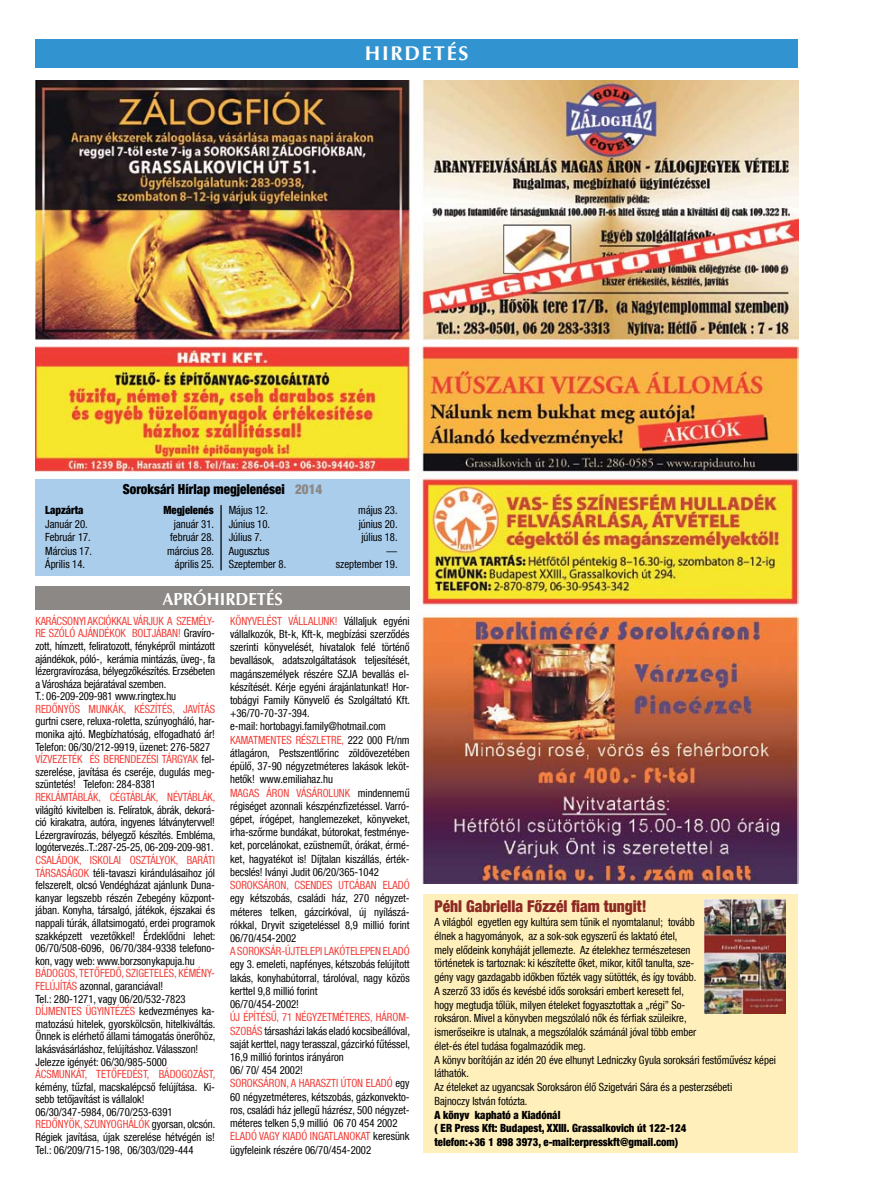
<style>
.page{position:relative;width:885px;height:1191px;background:#fff}
.page>*{position:absolute;margin:0;border:0;box-sizing:border-box;transform-origin:0 0}
.t1{font:700 20px "Optima";letter-spacing:.09em;color:#fff}
.t2{font:700 17.5px "Optima CE";color:#fff;scale:.95 1}
.t3{font:900 condensed 16.25px "Helvetica Neue LT Com";color:#8e2924;scale:.95 1}
.t4{font:900 condensed 13.75px "Helvetica Neue LT Com";color:#000;scale:.95 1}
.t5{font:condensed 11.25px/13.2px "Helvetica Neue LT Com";color:#000;scale:.95 1}
.t6{font:condensed 11.25px "Helvetica Neue LT Com";color:#f13d37;scale:.95 1}
.t7{font:900 condensed 11.25px/13.8px "Helvetica Neue LT Com";color:#000;scale:.95 1}
.s1{color:#8c8886}
.s2{color:#f13d37}
</style>
<div class="page">
<img style="left:35px;top:80px;width:762px;height:803px">
<div style="left:35px;top:39px;width:762px;height:28px;background:#3194d0"></div>
<div style="left:35px;top:586px;width:374px;height:24px;background:#8c8886"></div>
<div style="left:423px;top:894px;width:374px;height:259px;background:#fff0bb"></div>
<img style="left:704px;top:900px;width:81px;height:114px">
<div style="left:35px;top:479px;width:374px;height:96px;background:#abcdec"></div>
<hr style="left:220px;top:505px;width:1px;height:65px;background:#000">
<h1 class="t1" style="left:364px;top:42px;width:105px">HIRDETÉS</h1>
<p class="t4" style="left:123px;top:481px;width:211px">Soroksári Hírlap megjelenései <span class="s1">2014</span></p>
<p class="t7" style="left:45px;top:503px;width:42px">Lapzárta</p>
<p class="t7" style="left:163px;top:503px;width:54px">Megjelenés</p>
<p class="t5" style="left:45px;top:517px;width:46px">Január 20.</p>
<p class="t5" style="left:174px;top:517px;width:44px">január 31.</p>
<p class="t5" style="left:45px;top:530px;width:49px">Február 17.</p>
<p class="t5" style="left:170px;top:530px;width:48px">február 28.</p>
<p class="t5" style="left:45px;top:544px;width:51px">Március 17.</p>
<p class="t5" style="left:167px;top:544px;width:51px">március 28.</p>
<p class="t5" style="left:45px;top:557px;width:43px">Április 14.</p>
<p class="t5" style="left:175px;top:557px;width:43px">április 25.</p>
<p class="t5" style="left:229px;top:503px;width:43px">Május 12.</p>
<p class="t5" style="left:358px;top:503px;width:43px">május 23.</p>
<p class="t5" style="left:229px;top:517px;width:45px">Június 10.</p>
<p class="t5" style="left:358px;top:517px;width:42px">június 20.</p>
<p class="t5" style="left:229px;top:530px;width:37px">Július 7.</p>
<p class="t5" style="left:361px;top:530px;width:40px">július 18.</p>
<p class="t5" style="left:229px;top:544px;width:44px">Augusztus</p>
<p class="t5" style="left:386px;top:544px;width:13px">—</p>
<p class="t5" style="left:229px;top:557px;width:62px">Szeptember 8.</p>
<p class="t5" style="left:336px;top:557px;width:66px">szeptember 19.</p>
<h2 class="t2" style="left:162px;top:588px;width:128px">APRÓHIRDETÉS</h2>
<p class="t5" style="left:35px;top:614px;width:190px;line-height:12.6px"><span class="s2">KARÁCSONYI AKCIÓKKAL VÁRJUK A SZEMÉLY-RE SZÓLÓ AJÁNDÉKOK BOLTJÁBAN!</span> Gravíro&shy;zott, hímzett, feliratozott, fényképről mintázott ajándékok, póló-, kerámia mintázás, üveg-, fa lézergravírozása, bélyegzőkészítés. Erzsébeten a Városháza bejáratával szemben.<br>T.: 06-209-209-981 www.ringtex.hu</p>
<p class="t6" style="left:35px;top:702px;width:190px">REDŐNYÖS MUNKÁK, KÉSZÍTÉS, JAVÍTÁS</p>
<p class="t5" style="left:35px;top:715px;width:190px;line-height:12.6px">gurtni csere, reluxa-roletta, szúnyogháló, har&shy;monika ajtó. Megbízhatóság, elfogadható ár!<br>Telefon: 06/30/212-9919, üzenet: 276-5827<br><span class="s2">VÍZVEZETÉK ÉS BERENDEZÉSI TÁRGYAK</span> fel&shy;szerelése, javítása és cseréje, dugulás meg&shy;szüntetés! Telefon: 284-8381</p>
<p class="t6" style="left:35px;top:790px;width:191px">REKLÁMTÁBLÁK, CÉGTÁBLÁK, NÉVTÁBLÁK,</p>
<p class="t5" style="left:35px;top:803px;width:191px;line-height:12.6px;text-align:justify">világító kivitelben is. Felíratok, ábrák, dekorá&shy;ció kirakatra, autóra, ingyenes látványtervvel!<br>Lézergravírozás, bélyegző készítés. Embléma, logótervezés..T.:287-25-25, 06-209-209-981.</p>
<p class="t5" style="left:35px;top:853px;width:191px;line-height:12.6px;text-align:justify"><span class="s2">CSALÁDOK, ISKOLAI OSZTÁLYOK, BARÁTI TÁRSASÁGOK</span> téli-tavaszi kirándulásaihoz jól felszerelt, olcsó Vendégházat ajánlunk Duna&shy;kanyar legszebb részén Zebegény központ&shy;jában. Konyha, társalgó, játékok, éjszakai és nappali túrák, állatsimogató, erdei programok szakképzett vezetőkkel! Érdeklődni lehet:<br>06/70/508-6096, 06/70/384-9338 telefono&shy;kon, vagy web: www.borzsonykapuja.hu</p>
<p class="t5" style="left:35px;top:967px;width:191px;line-height:12.6px"><span class="s2">BÁDOGOS, TETŐFEDŐ, SZIGETELÉS, KÉMÉNY-FELÚJÍTÁS</span> azonnal, garanciával!<br>Tel.: 280-1271, vagy 06/20/532-7823<br><span class="s2">DÍJMENTES ÜGYINTÉZÉS</span> kedvezményes ka&shy;matozású hitelek, gyorskölcsön, hitelkiváltás.<br>Önnek is elérhető állami támogatás önerőhöz, lakásvásárláshoz, felújításhoz. Válasszon!<br>Jelezze igényét: 06/30/985-5000</p>
<p class="t6" style="left:35px;top:1067px;width:191px">ÁCSMUNKÁT, TETŐFEDÉST, BÁDOGOZÁST,</p>
<p class="t5" style="left:35px;top:1080px;width:191px;line-height:12.6px">kémény, tűzfal, macskalépcső felújítása. Ki&shy;sebb tetőjavítást is vállalok!<br>06/30/347-5984, 06/70/253-6391<br><span class="s2">REDŐNYÖK, SZUNYOGHÁLÓK</span> gyorsan, olcsón.<br>Régiek javítása, újak szerelése hétvégén is!<br>Tel.: 06/209/715-198, 06/303/029-444</p>
<p class="t5" style="left:230px;top:614px;width:191px"><span class="s2">KÖNYVELÉST VÁLLALUNK!</span> Vállaljuk egyéni vállalkozók, Bt-k, Kft-k, megbízási szerződés szerinti könyvelését, hivatalok felé történő bevallások, adatszolgáltatások teljesítését, magánszemélyek részére SZJA bevallás el&shy;készítését. Kérje egyéni árajánlatunkat! Hor&shy;tobágyi Family Könyvelő és Szolgáltató Kft. +36/70-70-37-394.<br>e-mail: hortobagyi.family@hotmail.com <span class="s2">KAMATMENTES RÉSZLETRE,</span> 222 000 Ft/nm átlagáron, Pestszentlőrinc zöldövezetében épülő, 37-90 négyzetméteres lakások leköt&shy;hetők! www.emiliahaz.hu<br><span class="s2">MAGAS ÁRON VÁSÁROLUNK</span> mindennemű régiséget azonnali készpénzfizetéssel. Varró&shy;gépet, írógépet, hanglemezeket, könyveket, irha-szőrme bundákat, bútorokat, festménye&shy;ket, porcelánokat, ezüstneműt, órákat, érmé&shy;ket, hagyatékot is! Díjtalan kiszállás, érték&shy;becslés! Iványi Judit 06/20/365-1042</p>
<p class="t6" style="left:230px;top:878px;width:190px">SOROKSÁRON, CSENDES UTCÁBAN ELADÓ</p>
<p class="t5" style="left:230px;top:891px;width:190px;text-align:justify">egy kétszobás, családi ház, 270 négyzet&shy;méteres telken, gázcírkóval, új nyílászá&shy;rókkal, Dryvit szigeteléssel 8,9 millió forint 06/70/454-2002</p>
<p class="t6" style="left:230px;top:944px;width:190px">A SOROKSÁR-ÚJTELEPI LAKÓTELEPEN ELADÓ</p>
<p class="t5" style="left:230px;top:957px;width:190px">egy 3. emeleti, napfényes, kétszobás felújított lakás, konyhabútorral, tárolóval, nagy közös kerttel 9,8 millió forint<br>06/70/454-2002!</p>
<p class="t5" style="left:230px;top:1010px;width:191px"><span class="s2">ÚJ ÉPÍTÉSŰ, 71 NÉGYZETMÉTERES, HÁROM-SZOBÁS</span> társasházi lakás eladó kocsibeállóval, saját kerttel, nagy terasszal, gázcirkó fűtéssel, 16,9 millió forintos irányáron<br>06/ 70/ 454 2002!<br><span class="s2">SOROKSÁRON, A HARASZTI ÚTON ELADÓ</span> egy 60 négyzetméteres, kétszobás, gázkonvekto&shy;ros, családi ház jellegű házrész, 500 négyzet&shy;méteres telken 5,9 millió 06 70 454 2002<br><span class="s2">ELADÓ VAGY KIADÓ INGATLANOKAT</span> keresünk ügyfeleink részére 06/70/454-2002</p>
<h3 class="t3" style="left:434px;top:896px;width:224px">Péhl Gabriella Főzzél fiam tungit!</h3>
<p class="t5" style="left:434px;top:915px;width:361px;line-height:13.8px">A világból egyetlen egy kultúra sem tűnik el nyomtalanul; tovább<br>élnek a hagyományok, az a sok-sok egyszerű és laktató étel,<br>mely elődeink konyháját jellemezte. Az ételekhez természetesen<br>történetek is tartoznak: ki készítette őket, mikor, kitől tanulta, sze-<br>gény vagy gazdagabb időkben főzték vagy sütötték, és így tovább.<br>A szerző 33 idős és kevésbé idős soroksári embert keresett fel,<br>hogy megtudja tőlük, milyen ételeket fogyasztottak a „régi” So-<br>roksáron. Mivel a könyvben megszólaló nők és férfiak szüleikre,<br>ismerőseikre is utalnak, a megszólalók számánál jóval több ember<br>élet-és étel tudása fogalmazódik meg.<br>A könyv borítóján az idén 20 éve elhunyt Ledniczky Gyula soroksári festőművész képei láthatók.<br>Az ételeket az ugyancsak Soroksáron élő Szigetvári Sára és a pesterzsébeti<br>Bajnoczy István fotózta.</p>
<p class="t7" style="left:434px;top:1107px;width:266px">A könyv kapható a Kiadónál<br>( ER Press Kft: Budapest, XXIII. Grassalkovich út 122-124 telefon:+36 1 898 3973, e-mail:erpresskft@gmail.com)</p>
</div>
